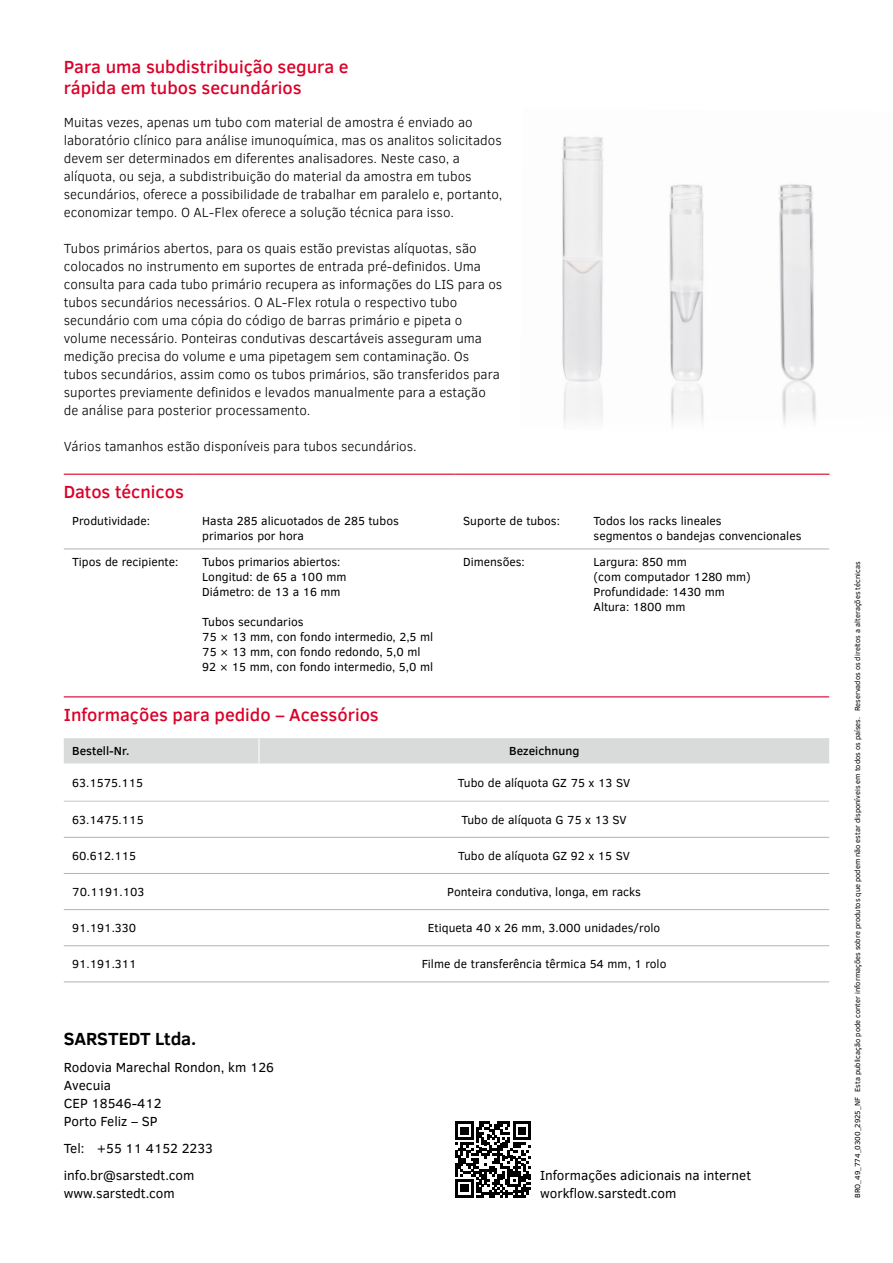
<style>
.page{position:relative;width:893px;height:1263px;background:#fff}
.page>*{position:absolute;margin:0;border:0;box-sizing:border-box;transform-origin:0 0}
.t1{font:500 18px/21px "Clear Sans";color:#db0029}
.t2{font:700 18px "Clear Sans";letter-spacing:-.005em;color:#000}
.t3{font:300 13.5px/18px "Clear Sans";color:#000}
.t4{font:13.5px/18px "Clear Sans";color:#000}
.t5{font:12px/15px "Clear Sans";color:#000}
.t6{font:500 12px "Clear Sans";color:#000}
.t7{font:7.5px "Clear Sans";color:#000}
</style>
<div class="page">
<svg style="left:455px;top:1122px;width:76px;height:76px"></svg>
<img style="left:561px;top:136px;width:255px;height:291px">
<svg style="left:64px;top:548px;width:765px;height:1px"></svg>
<hr style="left:193px;top:508px;width:1px;height:41px;background:#fff">
<hr style="left:454px;top:508px;width:1px;height:41px;background:#fff">
<hr style="left:585px;top:508px;width:1px;height:41px;background:#fff">
<hr style="left:64px;top:549px;width:130px;height:1px;background:#b1b2b3">
<hr style="left:194px;top:549px;width:261px;height:1px;background:#b1b2b3">
<hr style="left:455px;top:549px;width:130px;height:1px;background:#b1b2b3">
<hr style="left:585px;top:549px;width:244px;height:1px;background:#b1b2b3">
<hr style="left:64px;top:474px;width:130px;height:1px;background:#db0029">
<hr style="left:194px;top:474px;width:261px;height:1px;background:#db0029">
<hr style="left:455px;top:474px;width:130px;height:1px;background:#db0029">
<hr style="left:585px;top:474px;width:244px;height:1px;background:#db0029">
<svg style="left:64px;top:800px;width:765px;height:147px"></svg>
<div style="left:64px;top:738px;width:765px;height:26px;background:#d9dada"></div>
<hr style="left:64px;top:801px;width:195px;height:1px;background:#c5c6c6">
<hr style="left:259px;top:801px;width:570px;height:1px;background:#c5c6c6">
<hr style="left:64px;top:837px;width:195px;height:1px;background:#b1b2b3">
<hr style="left:259px;top:837px;width:570px;height:1px;background:#b1b2b3">
<hr style="left:64px;top:873px;width:195px;height:1px;background:#b1b2b3">
<hr style="left:259px;top:873px;width:570px;height:1px;background:#b1b2b3">
<hr style="left:64px;top:909px;width:195px;height:1px;background:#b1b2b3">
<hr style="left:259px;top:909px;width:570px;height:1px;background:#b1b2b3">
<hr style="left:64px;top:945px;width:195px;height:1px;background:#b1b2b3">
<hr style="left:259px;top:945px;width:570px;height:1px;background:#b1b2b3">
<hr style="left:64px;top:696px;width:195px;height:1px;background:#db0029">
<hr style="left:259px;top:696px;width:570px;height:1px;background:#db0029">
<hr style="left:64px;top:981px;width:195px;height:1px;background:#b1b2b3">
<hr style="left:259px;top:981px;width:570px;height:1px;background:#b1b2b3">
<h1 class="t1" style="left:64px;top:56px;width:286px">Para uma subdistribuição segura e rápida em tubos secundários</h1>
<p class="t3" style="left:64px;top:113px;width:440px">Muitas vezes, apenas um tubo com material de amostra é enviado ao laboratório clínico para análise imunoquímica, mas os analitos solicitados devem ser determinados em diferentes analisadores. Neste caso, a alíquota, ou seja, a subdistribuição do material da amostra em tubos secundários, oferece a possibilidade de trabalhar em paralelo e, portanto, economizar tempo. O AL-Flex oferece a solução técnica para isso.</p>
<p class="t3" style="left:64px;top:239px;width:440px">Tubos primários abertos, para os quais estão previstas alíquotas, são colocados no instrumento em suportes de entrada pré-definidos. Uma consulta para cada tubo primário recupera as informações do LIS para os tubos secundários necessários. O AL-Flex rotula o respectivo tubo secundário com uma cópia do código de barras primário e pipeta o volume necessário. Ponteiras condutivas descartáveis asseguram uma medição precisa do volume e uma pipetagem sem contaminação. Os tubos secundários, assim como os tubos primários, são transferidos para suportes previamente definidos e levados manualmente para a estação de análise para posterior processamento.</p>
<p class="t3" style="left:64px;top:437px;width:354px">Vários tamanhos estão disponíveis para tubos secundários.</p>
<h1 class="t1" style="left:64px;top:481px;width:122px">Datos técnicos</h1>
<p class="t5" style="left:72px;top:514px;width:79px">Produtividade:</p>
<p class="t5" style="left:202px;top:514px;width:198px">Hasta 285 alicuotados de 285 tubos primarios por hora</p>
<p class="t5" style="left:463px;top:514px;width:98px">Suporte de tubos:</p>
<p class="t5" style="left:593px;top:514px;width:209px">Todos los racks lineales<br>segmentos o bandejas convencionales</p>
<p class="t5" style="left:72px;top:554px;width:108px">Tipos de recipiente:</p>
<p class="t5" style="left:202px;top:554px;width:146px">Tubos primarios abiertos:<br>Longitud: de 65 a 100 mm<br>Diámetro: de 13 a 16 mm</p>
<p class="t5" style="left:202px;top:614px;width:232px">Tubos secundarios<br>75 × 13 mm, con fondo intermedio, 2,5 ml<br>75 × 13 mm, con fondo redondo, 5,0 ml<br>92 × 15 mm, con fondo intermedio, 5,0 ml</p>
<p class="t5" style="left:463px;top:554px;width:63px">Dimensões:</p>
<p class="t5" style="left:593px;top:554px;width:159px">Largura: 850 mm<br>(com computador 1280 mm)<br>Profundidade: 1430 mm<br>Altura: 1800 mm</p>
<h1 class="t1" style="left:64px;top:703px;width:317px">Informações para pedido – Acessórios</h1>
<p class="t6" style="left:72px;top:743px;width:59px">Bestell-Nr.</p>
<p class="t6" style="left:509px;top:743px;width:72px">Bezeichnung</p>
<p class="t5" style="left:72px;top:775px;width:72px">63.1575.115</p>
<p class="t5" style="left:458px;top:775px;width:174px">Tubo de alíquota GZ 75 x 13 SV</p>
<p class="t5" style="left:72px;top:812px;width:73px">63.1475.115</p>
<p class="t5" style="left:461px;top:812px;width:167px">Tubo de alíquota G 75 x 13 SV</p>
<p class="t5" style="left:72px;top:848px;width:65px">60.612.115</p>
<p class="t5" style="left:458px;top:848px;width:173px">Tubo de alíquota GZ 92 x 15 SV</p>
<p class="t5" style="left:72px;top:884px;width:74px">70.1191.103</p>
<p class="t5" style="left:447px;top:884px;width:195px">Ponteira condutiva, longa, em racks</p>
<p class="t5" style="left:72px;top:920px;width:65px">91.191.330</p>
<p class="t5" style="left:428px;top:920px;width:234px">Etiqueta 40 x 26 mm, 3.000 unidades/rolo</p>
<p class="t5" style="left:72px;top:956px;width:66px">91.191.311</p>
<p class="t5" style="left:422px;top:956px;width:246px">Filme de transferência têrmica 54 mm, 1 rolo</p>
<h1 class="t2" style="left:64px;top:1025px;width:134px">SARSTEDT Ltda.</h1>
<p class="t4" style="left:64px;top:1058px;width:212px">Rodovia Marechal Rondon, km 126<br>Avecuia<br>CEP 18546-412<br>Porto Feliz – SP</p>
<p class="t4" style="left:64px;top:1135px;width:151px;line-height:27px">Tel: +55 11 4152 2233 info.br@sarstedt.com</p>
<p class="t4" style="left:64px;top:1184px;width:112px">www.sarstedt.com</p>
<p class="t4" style="left:540px;top:1166px;width:213px">Informações adicionais na internet workflow.sarstedt.com</p>
<p class="t7" style="left:853px;top:1198px;width:638px;rotate:-90deg">BRO_49_774_0300_2925_NF Esta publicação pode conter informações sobre produtos que podem não estar disponíveis em todos os países. Reservados os direitos a alterações técnicas</p>
</div>
